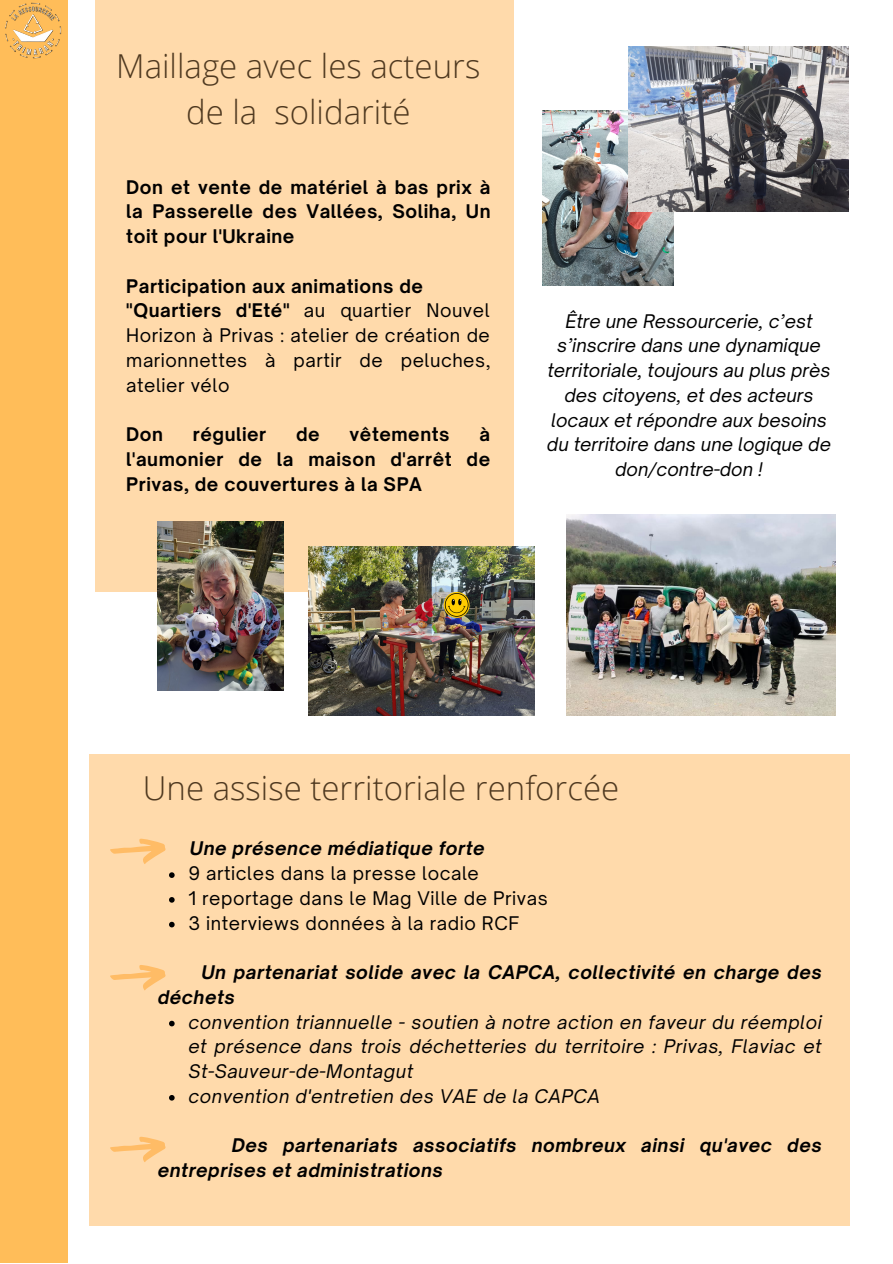
<style>
.page{position:relative;width:893px;height:1264px;background:#fff}
.page>*{position:absolute;margin:0;border:0;box-sizing:border-box;transform-origin:0 0}
.t1{font:300 33px/46px "Open Sans";color:#4f3920;text-align:center}
.t2{font:italic 18px/24.8px "Open Sauce One";color:#000;text-align:justify}
.t3{font:18px/24.8px "Open Sauce One";letter-spacing:.03em;color:#000;text-align:justify}
.t4{font:700 18px/24.8px "Open Sauce One";letter-spacing:.03em;color:#000;text-align:justify}
.t5{font:italic 700 18px/24.8px "Open Sauce One";letter-spacing:.03em;color:#000}
.t6{font:italic 18px "Open Sauce One";letter-spacing:.03em;color:#000}
.s1{font-weight:700}
</style>
<div class="page">
<div style="left:0;top:0;width:67px;height:1262px;background:#ffbd59"></div>
<div style="left:96px;top:0;width:418px;height:592px;background:#ffdaab"></div>
<div style="left:89px;top:754px;width:760px;height:471px;background:#ffdaab"></div>
<img style="left:542px;top:110px;width:131px;height:175px">
<img style="left:309px;top:546px;width:226px;height:169px">
<svg style="left:443px;top:592px;width:26px;height:26px"></svg>
<svg style="left:445px;top:593px;width:23px;height:23px"></svg>
<img style="left:566px;top:514px;width:269px;height:201px">
<img style="left:158px;top:521px;width:126px;height:169px">
<svg style="left:110px;top:838px;width:56px;height:26px"></svg>
<svg style="left:169px;top:872px;width:6px;height:6px"></svg>
<svg style="left:169px;top:897px;width:6px;height:5px"></svg>
<svg style="left:169px;top:921px;width:6px;height:6px"></svg>
<svg style="left:169px;top:1020px;width:6px;height:6px"></svg>
<svg style="left:169px;top:1095px;width:6px;height:5px"></svg>
<svg style="left:110px;top:965px;width:56px;height:25px"></svg>
<svg style="left:110px;top:1136px;width:56px;height:26px"></svg>
<img style="left:628px;top:46px;width:220px;height:166px">
<img style="left:5px;top:2px;width:57px;height:57px">
<p class="t1" style="left:116px;top:42px;width:365px">Maillage avec les acteurs de la solidarité</p>
<p class="t4" style="left:126px;top:174px;width:366px">Don et vente de matériel à bas prix à la Passerelle des Vallées, Soliha, Un toit pour l'Ukraine</p>
<p class="t4" style="left:126px;top:273px;width:298px">Participation aux animations de</p>
<p class="t3" style="left:126px;top:298px;width:366px"><span class="s1">"Quartiers d'Eté"</span> au quartier Nouvel Horizon à Privas : atelier de création de marionnettes à partir de peluches, atelier vélo</p>
<p class="t4" style="left:126px;top:422px;width:38px">Don</p>
<p class="t4" style="left:193px;top:422px;width:75px">régulier</p>
<p class="t4" style="left:296px;top:422px;width:25px">de</p>
<p class="t4" style="left:349px;top:422px;width:101px">vêtements</p>
<p class="t4" style="left:126px;top:422px;width:365px;text-indent:353px">à l'aumonier de la maison d'arrêt de Privas, de couvertures à la SPA</p>
<p class="t2" style="left:547px;top:308px;width:285px;text-align:center">Être une Ressourcerie, c’est s’inscrire dans une dynamique territoriale, toujours au plus près des citoyens, et des acteurs locaux et répondre aux besoins du territoire dans une logique de don/contre-don !</p>
<p class="t1" style="left:143px;top:764px;width:478px">Une assise territoriale renforcée</p>
<p class="t5" style="left:190px;top:836px;width:296px">Une présence médiatique forte</p>
<p class="t3" style="left:188px;top:861px;width:292px">9 articles dans la presse locale</p>
<p class="t3" style="left:188px;top:885px;width:361px">1 reportage dans le Mag Ville de Privas</p>
<p class="t3" style="left:188px;top:910px;width:332px">3 interviews données à la radio RCF</p>
<p class="t5" style="left:158px;top:959px;width:665px;text-indent:44px">Un partenariat solide avec la CAPCA, collectivité en charge des déchets</p>
<p class="t2" style="left:188px;top:1009px;width:635px">convention triannuelle - soutien à notre action en faveur du réemploi et présence dans trois déchetteries du territoire : Privas, Flaviac et St-Sauveur-de-Montagut</p>
<p class="t6" style="left:188px;top:1084px;width:413px">convention d'entretien des VAE de la CAPCA</p>
<p class="t5" style="left:158px;top:1133px;width:665px;text-indent:74px">Des partenariats associatifs nombreux ainsi qu'avec des entreprises et administrations</p>
</div>
